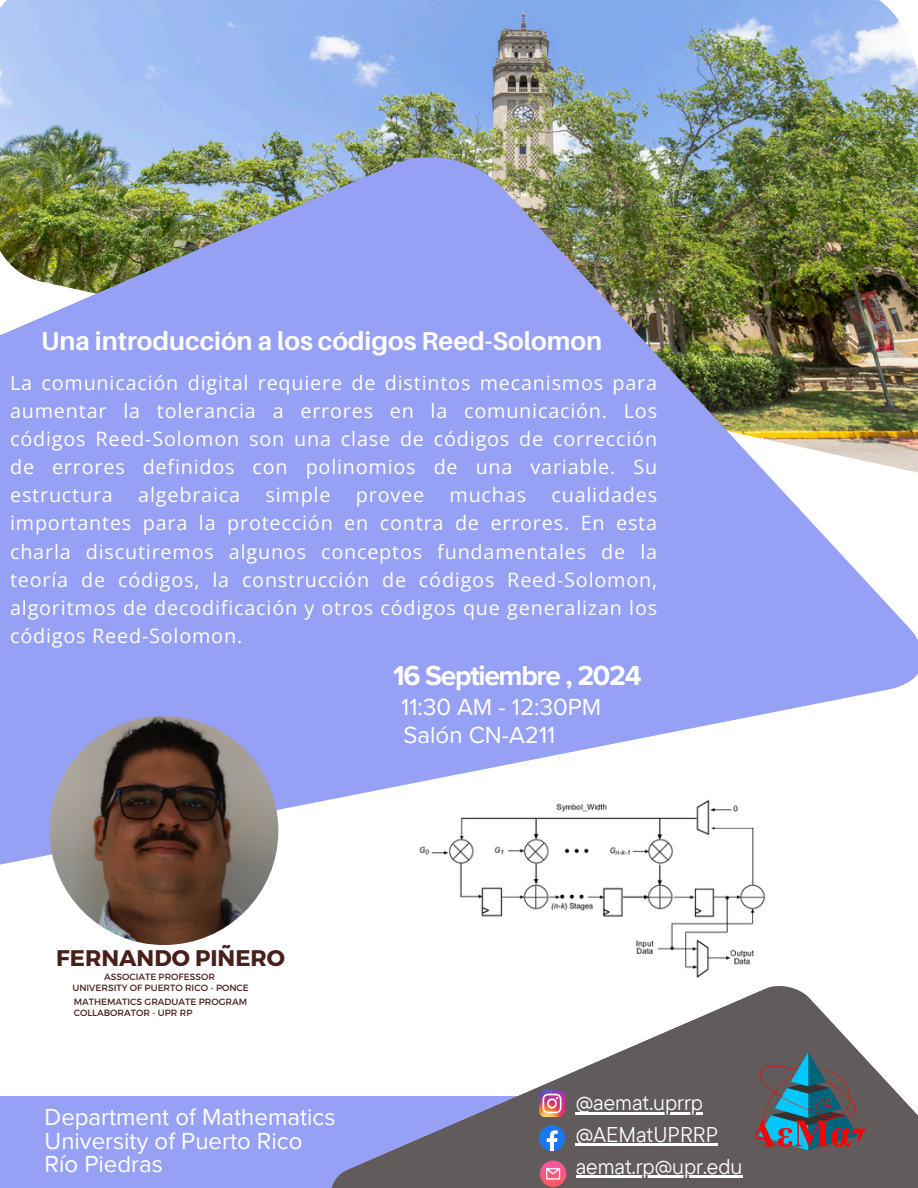
<style>
.page{position:relative;width:918px;height:1188px;background:#fff}
.page>*{position:absolute;margin:0;border:0;box-sizing:border-box;transform-origin:0 0}
.t1{font:700 28.2px "Proxima Nova";letter-spacing:-.045em;color:#fff}
.t2{font:700 25.8px "Aileron";color:#fff}
.t3{font:24px/23.2px "Proxima Nova";color:#fff}
.t4{font:700 22.5px "Montserrat";color:#491f19}
.t5{font:21.3px "TT Commons Pro";color:#fff}
.t6{font:19.8px/28.2px "Open Sans";letter-spacing:.04em;color:#fff;text-align:justify}
.t7{font:9px/10.5px "Montserrat";color:#491f19}
</style>
<div class="page">
<img style="left:0;top:0;width:918px;height:149px">
<img style="left:0;top:149px;width:918px;height:796px">
<div style="left:0;top:1096px;width:327px;height:92px;background:#96a0f4"></div>
<svg style="left:327px;top:986px;width:591px;height:202px;fill:#625b5b"></svg>
<img style="left:50px;top:716px;width:228px;height:229px;border-radius:50%">
<img style="left:746px;top:1043px;width:124px;height:124px;border-radius:50%">
<img style="left:539px;top:1091px;width:26px;height:26px">
<svg style="left:539px;top:1125px;width:26px;height:26px"></svg>
<svg style="left:540px;top:1161px;width:26px;height:26px"></svg>
<svg style="left:546px;top:1168px;width:14px;height:12px"></svg>
<img style="left:409px;top:786px;width:368px;height:192px">
<hr style="left:576px;top:1112px;width:127px;height:2px;background:#fff">
<hr style="left:576px;top:1144px;width:142px;height:2px;background:#fff">
<hr style="left:576px;top:1176px;width:166px;height:2px;background:#fff">
<p class="t2" style="left:41px;top:325px;width:562px">Una introducción a los códigos Reed-Solomon</p>
<h4 class="t6" style="left:10px;top:368px;width:649px">La comunicación digital requiere de distintos mecanismos para aumentar la tolerancia a errores en la comunicación. Los códigos Reed-Solomon son una clase de códigos de corrección de errores definidos con polinomios de una variable. Su estructura</h4>
<h4 class="t6" style="left:10px;top:480px;width:649px;text-indent:541px">cualidades importantes para la protección en contra de errores. En esta charla discutiremos algunos conceptos fundamentales de la teoría de códigos, la construcción de códigos Reed-Solomon, algoritmos de decodificación y otros códigos que generalizan los códigos Reed-Solomon.</h4>
<h4 class="t6" style="left:138px;top:480px;width:103px">algebraica</h4>
<h4 class="t6" style="left:265px;top:480px;width:67px">simple</h4>
<h4 class="t6" style="left:356px;top:480px;width:70px">provee</h4>
<h4 class="t6" style="left:450px;top:480px;width:78px">muchas</h4>
<p class="t1" style="left:393px;top:659px;width:250px">16 Septiembre , 2024</p>
<p class="t3" style="left:401px;top:696px;width:201px">11:30 AM - 12:30PM</p>
<p class="t3" style="left:404px;top:724px;width:153px">Salón CN-A211</p>
<p class="t4" style="left:56px;top:944px;width:230px">FERNANDO PIÑERO</p>
<h2 class="t7" style="left:104px;top:971px;width:112px">ASSOCIATE PROFESSOR</h2>
<p class="t7" style="left:72px;top:982px;width:178px">UNIVERSITY OF PUERTO RICO - PONCE</p>
<p class="t7" style="left:74px;top:996px;width:175px">MATHEMATICS GRADUATE PROGRAM<br>COLLABORATOR - UPR RP</p>
<p class="t3" style="left:45px;top:1106px;width:292px">Department of Mathematics<br>University of Puerto Rico<br>Río Piedras</p>
<p class="t5" style="left:576px;top:1089px;width:129px">@aemat.uprrp</p>
<h5 class="t5" style="left:576px;top:1120px;width:144px">@AEMatUPRRP</h5>
<h5 class="t5" style="left:576px;top:1152px;width:168px">aemat.rp@upr.edu</h5>
</div>
